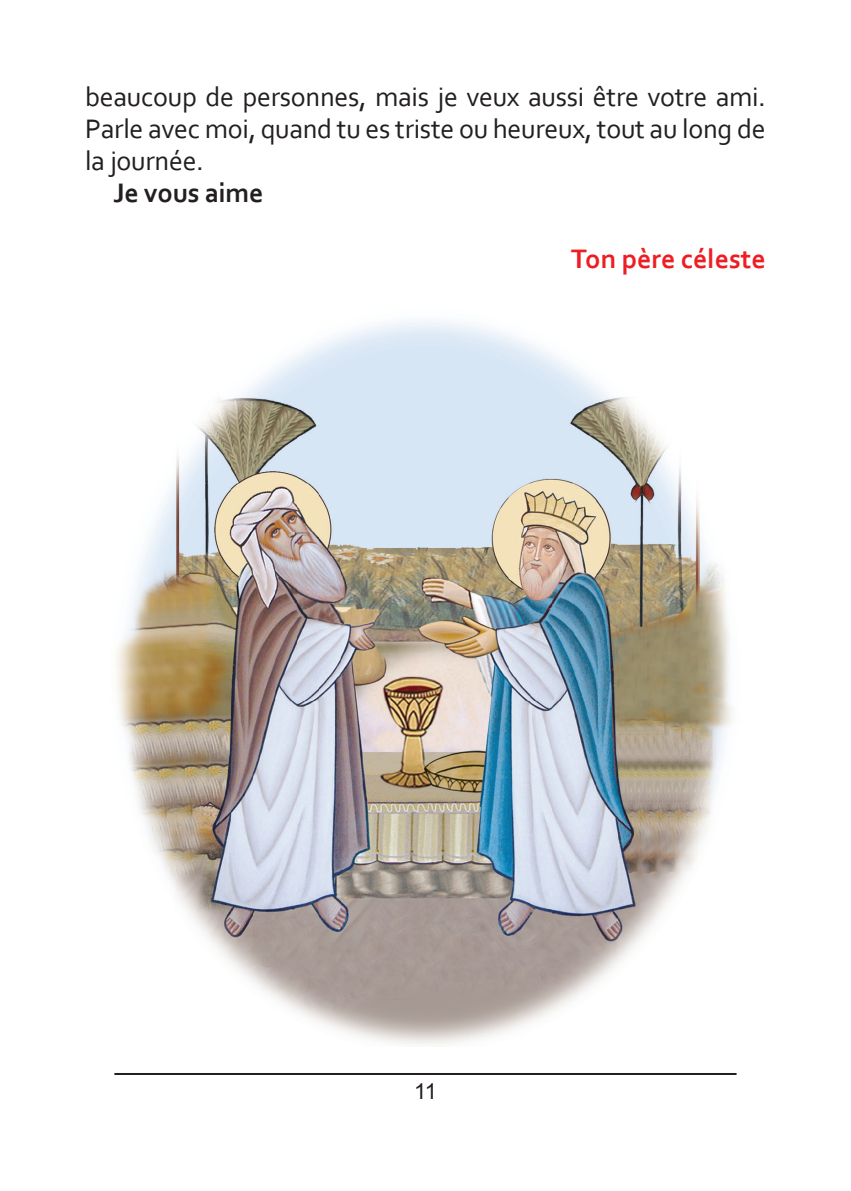
<style>
.page{position:relative;width:851px;height:1191px;background:#fff}
.page>*{position:absolute;margin:0;border:0;box-sizing:border-box;transform-origin:0 0}
.t1{font:28px/32px "Corbel";letter-spacing:-.01em;color:#231f20;text-align:justify}
.t2{font:700 28px "Corbel";color:#ee1d23}
.t3{font:700 28px "Corbel";letter-spacing:-.01em;color:#231f20}
.t4{font:22px "Arial";color:#231f20}
</style>
<div class="page">
<hr style="left:114px;top:1073px;width:622px;height:2px;background:#231f20">
<img style="left:116px;top:321px;width:617px;height:723px">
<p class="t1" style="left:85px;top:80px;width:682px">beaucoup de personnes, mais je veux aussi être votre ami.<br>Parle avec moi, quand tu es triste ou heureux, tout au long de la journée.</p>
<p class="t3" style="left:113px;top:175px;width:152px">Je vous aime</p>
<p class="t2" style="left:571px;top:241px;width:196px">Ton père céleste</p>
<p class="t4" style="left:414px;top:1076px;width:24px">11</p>
</div>
